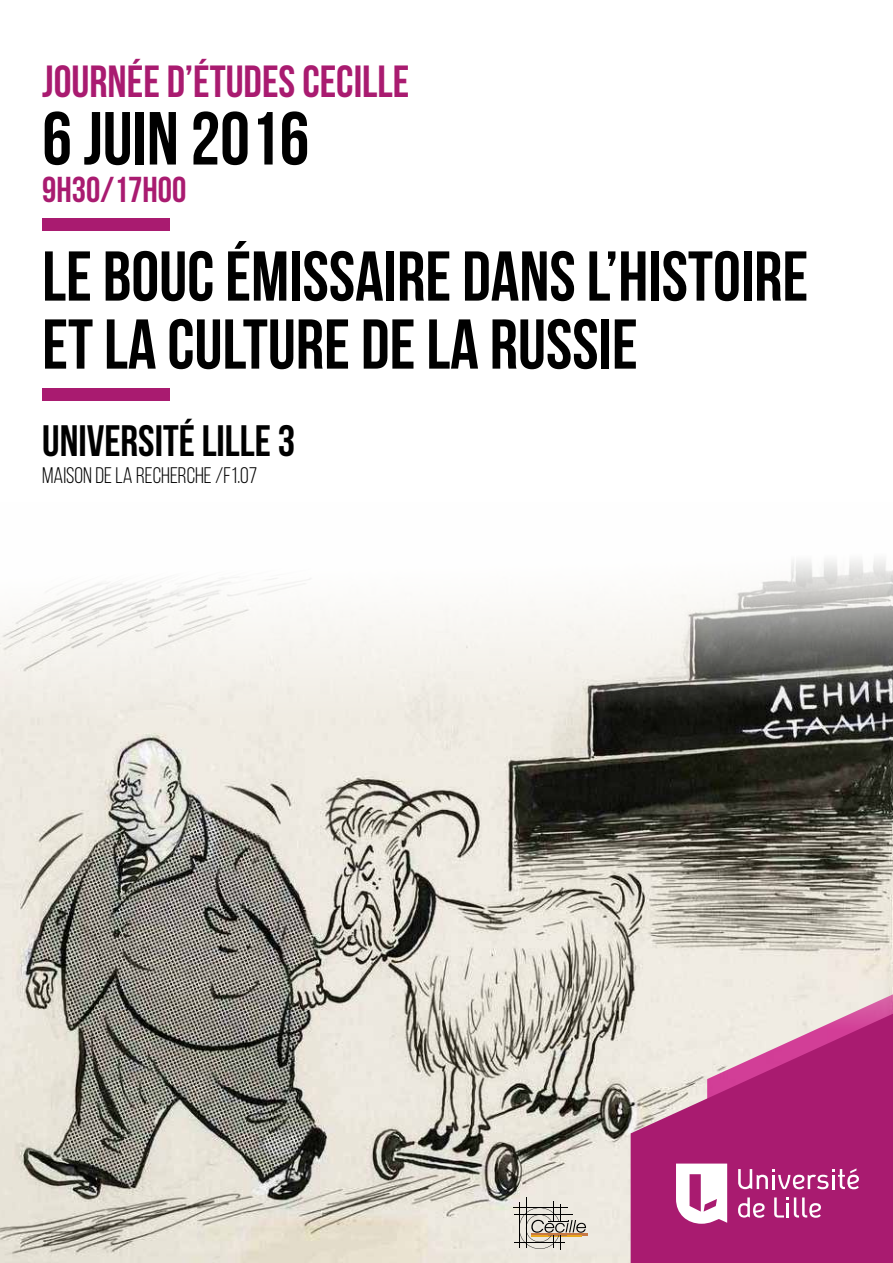
<style>
.page{position:relative;width:893px;height:1263px;background:#fff}
.page>*{position:absolute;margin:0;border:0;box-sizing:border-box;transform-origin:0 0}
.t1{font:700 75px "Bebas Neue";color:#000}
.t2{font:700 70.35px/67.9px "Bebas Neue";color:#000}
.t3{font:700 45px "Bebas Neue";color:#a91b70}
.t4{font:700 43.95px "Bebas Neue";color:#000}
.t5{font:700 36px "Bebas Neue";color:#a91b70}
.t6{font:22.5px "Bebas Neue";color:#000}
</style>
<div class="page">
<img style="left:0;top:559px;width:893px;height:704px">
<svg style="left:707px;top:843px;width:186px;height:171px;background:#bfb9b0"></svg>
<svg style="left:631px;top:1014px;width:262px;height:249px;background:#b94889"></svg>
<hr style="left:531px;top:1233px;width:57px;height:2px;background:#c77945">
<hr style="left:514px;top:1214px;width:59px;height:1px;background:#000">
<hr style="left:513px;top:1208px;width:54px;height:1px;background:#000">
<hr style="left:515px;top:1242px;width:50px;height:1px;background:#000">
<hr style="left:526px;top:1197px;width:1px;height:51px;background:#000">
<svg style="left:519px;top:1201px;width:67px;height:49px;background:#c2bbae"></svg>
<div style="left:42px;top:218px;width:128px;height:13px;background:#a91b70"></div>
<div style="left:42px;top:388px;width:128px;height:13px;background:#a91b70"></div>
<svg style="left:676px;top:1163px;width:51px;height:61px"></svg>
<svg style="left:738px;top:1197px;width:27px;height:21px"></svg>
<svg style="left:774px;top:1197px;width:47px;height:21px"></svg>
<svg style="left:738px;top:1168px;width:121px;height:21px"></svg>
<p class="t3" style="left:42px;top:57px;width:369px">JOURNÉE D’ÉTUDES CECILLE</p>
<p class="t1" style="left:42px;top:97px;width:269px">6 JUIN 2016</p>
<p class="t5" style="left:42px;top:170px;width:146px">9H30/17H00</p>
<p class="t2" style="left:42px;top:241px;width:768px">LE BOUC ÉMISSAIRE DANS L’HISTOIRE<br>ET LA CULTURE DE LA RUSSIE</p>
<p class="t4" style="left:42px;top:417px;width:254px">UNIVERSITÉ LILLE 3</p>
<p class="t6" style="left:42px;top:463px;width:217px">MAISON DE LA RECHERCHE /F1.07</p>
</div>
